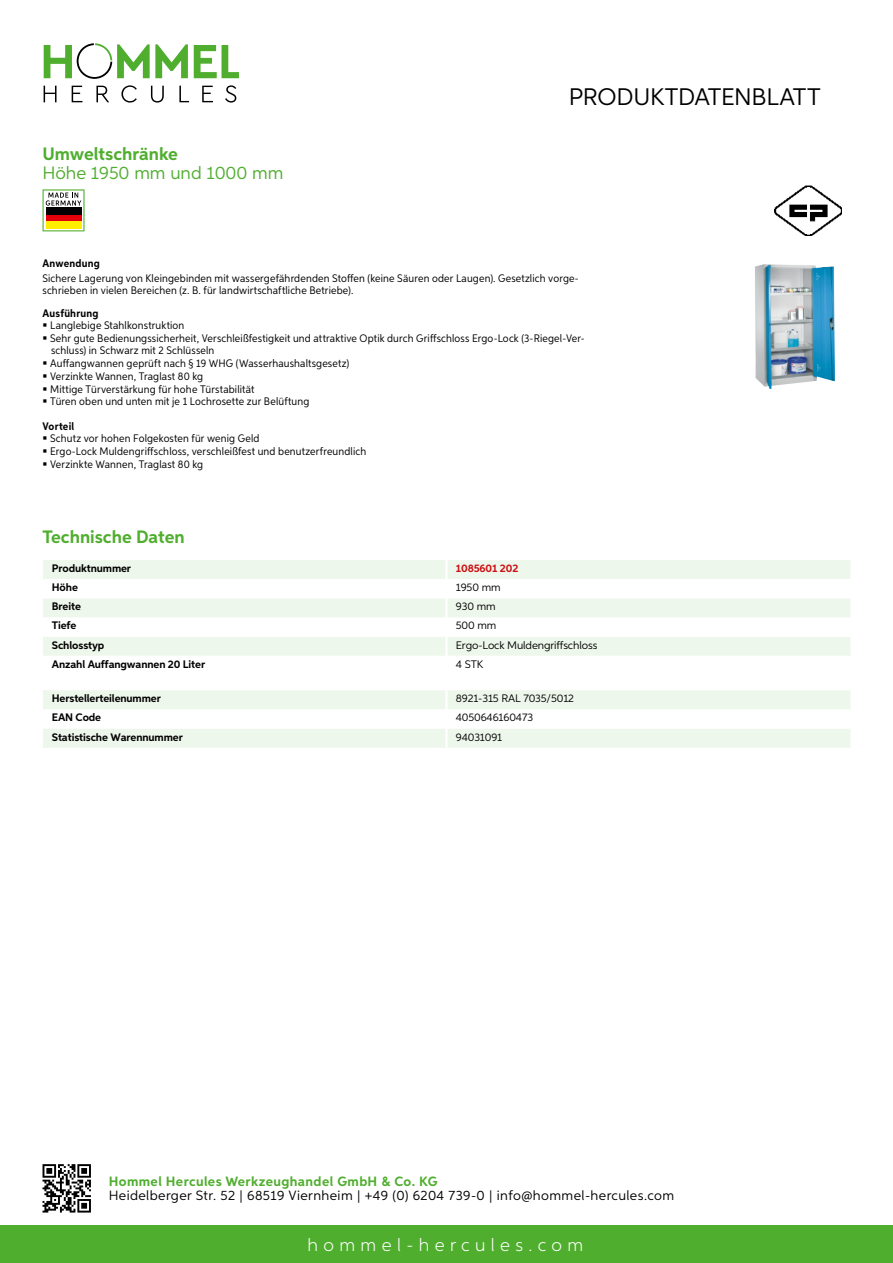
<style>
.page{position:relative;width:893px;height:1263px;background:#fff}
.page>*{position:absolute;margin:0;border:0;box-sizing:border-box;transform-origin:0 0}
.t1{font:24px "Aspira";letter-spacing:-.01em;color:#000}
.t2{font:700 18px "Aspira";color:#50ae2f}
.t3{font:300 18px "Aspira";letter-spacing:.3em;color:#fff}
.t4{font:18px "Aspira";color:#50ae2f}
.t5{font:13.5px "Aspira";letter-spacing:.03em;color:#000}
.t6{font:700 13.5px "Aspira";letter-spacing:.03em;color:#50ae2f}
.t7{font:10.95px/12.6px "Aspira Nar";letter-spacing:.015em;color:#000}
.t8{font:700 10.95px "Aspira";letter-spacing:-.01em;color:#000}
.t9{font:10.95px "Aspira";letter-spacing:-.01em;color:#000}
.t10{font:700 10.95px "Aspira Nar";letter-spacing:.02em;color:#000}
.t11{font:700 10.95px "Aspira";letter-spacing:-.01em;color:#cd1013}
</style>
<div class="page">
<div style="left:0;top:1226px;width:893px;height:37px;background:#50ae2f"></div>
<svg style="left:43px;top:1164px;width:48px;height:48px"></svg>
<svg style="left:194px;top:45px;width:45px;height:33px"></svg>
<svg style="left:44px;top:43px;width:144px;height:36px"></svg>
<svg style="left:44px;top:86px;width:13px;height:16px"></svg>
<svg style="left:72px;top:86px;width:10px;height:16px"></svg>
<svg style="left:96px;top:86px;width:13px;height:16px"></svg>
<svg style="left:121px;top:85px;width:16px;height:18px"></svg>
<svg style="left:151px;top:86px;width:13px;height:17px"></svg>
<svg style="left:179px;top:86px;width:10px;height:16px"></svg>
<svg style="left:202px;top:86px;width:11px;height:16px"></svg>
<svg style="left:225px;top:85px;width:11px;height:18px"></svg>
<div style="left:43px;top:560px;width:807px;height:19px;background:#eef7eb"></div>
<svg style="left:43px;top:599px;width:807px;height:57px;fill:#eef7eb"></svg>
<hr style="left:445px;top:560px;width:3px;height:19px;background:#fff">
<hr style="left:445px;top:598px;width:3px;height:19px;background:#fff">
<hr style="left:445px;top:617px;width:3px;height:20px;background:#fff">
<hr style="left:445px;top:637px;width:3px;height:19px;background:#fff">
<svg style="left:43px;top:690px;width:807px;height:58px"></svg>
<hr style="left:445px;top:729px;width:3px;height:19px;background:#fff">
<svg style="left:43px;top:189px;width:42px;height:42px"></svg>
<div style="left:46px;top:214px;width:35px;height:7px;background:#e3000b"></div>
<div style="left:46px;top:208px;width:35px;height:7px;background:#000"></div>
<div style="left:46px;top:221px;width:35px;height:7px;background:#ffed00"></div>
<img style="left:755px;top:264px;width:80px;height:125px">
<img style="left:775px;top:185px;width:67px;height:50px">
<h2 class="t2" style="left:43px;top:142px;width:137px">Umweltschränke</h2>
<h2 class="t4" style="left:43px;top:162px;width:243px">Höhe 1950 mm und 1000 mm</h2>
<h1 class="t1" style="left:569px;top:82px;width:253px">Produktdatenblatt</h1>
<p class="t10" style="left:43px;top:257px;width:59px">Anwendung</p>
<p class="t7" style="left:43px;top:273px;width:538px;line-height:12px">Sichere Lagerung von Kleingebinden mit wassergefährdenden Stoffen (keine Säuren oder Laugen). Gesetzlich vorge&shy;schrieben in vielen Bereichen (z. B. für landwirtschaftliche Betriebe).</p>
<p class="t10" style="left:43px;top:306px;width:58px">Ausführung</p>
<p class="t7" style="left:50px;top:319px;width:536px">Langlebige Stahlkonstruktion<br>Sehr gute Bedienungssicherheit, Verschleißfestigkeit und attraktive Optik durch Griffschloss Ergo-Lock (3-Riegel-Ver&shy;schluss) in Schwarz mit 2 Schlüsseln<br>Auffangwannen geprüft nach § 19 WHG (Wasserhaushaltsgesetz)<br>Verzinkte Wannen, Traglast 80 kg<br>Mittige Türverstärkung für hohe Türstabilität<br>Türen oben und unten mit je 1 Lochrosette zur Belüftung</p>
<p class="t10" style="left:43px;top:419px;width:33px">Vorteil</p>
<p class="t7" style="left:50px;top:432px;width:318px">Schutz vor hohen Folgekosten für wenig Geld<br>Ergo-Lock Muldengriffschloss, verschleißfest und benutzerfreundlich<br>Verzinkte Wannen, Traglast 80 kg</p>
<h2 class="t2" style="left:43px;top:526px;width:144px">Technische Daten</h2>
<p class="t8" style="left:52px;top:561px;width:81px">Produktnummer</p>
<p class="t11" style="left:456px;top:561px;width:64px">1085601 202</p>
<p class="t8" style="left:52px;top:581px;width:28px">Höhe</p>
<p class="t9" style="left:456px;top:581px;width:46px">1950 mm</p>
<p class="t8" style="left:52px;top:600px;width:31px">Breite</p>
<p class="t9" style="left:456px;top:600px;width:41px">930 mm</p>
<p class="t8" style="left:52px;top:619px;width:26px">Tiefe</p>
<p class="t9" style="left:456px;top:619px;width:42px">500 mm</p>
<p class="t8" style="left:52px;top:638px;width:54px">Schlosstyp</p>
<p class="t9" style="left:456px;top:638px;width:143px">Ergo-Lock Muldengriffschloss</p>
<p class="t8" style="left:52px;top:657px;width:155px">Anzahl Auffangwannen 20 Liter</p>
<p class="t9" style="left:456px;top:657px;width:23px">4 STK</p>
<p class="t8" style="left:52px;top:692px;width:111px">Herstellerteilenummer</p>
<p class="t9" style="left:456px;top:692px;width:53px">8921-315 RAL</p>
<p class="t9" style="left:523px;top:692px;width:52px">7035/5012</p>
<p class="t8" style="left:52px;top:711px;width:51px">EAN Code</p>
<p class="t9" style="left:456px;top:711px;width:79px">4050646160473</p>
<p class="t8" style="left:52px;top:730px;width:132px">Statistische Warennummer</p>
<p class="t9" style="left:456px;top:730px;width:48px">94031091</p>
<p class="t6" style="left:109px;top:1172px;width:330px">Hommel Hercules Werkzeughandel GmbH &amp; Co. KG</p>
<p class="t5" style="left:109px;top:1187px;width:567px">Heidelberger Str. 52 | 68519 Viernheim | +49 (0) 6204 739-0 | info@hommel-hercules.com</p>
<h2 class="t3" style="left:307px;top:1234px;width:277px">hommel-hercules.com</h2>
</div>
